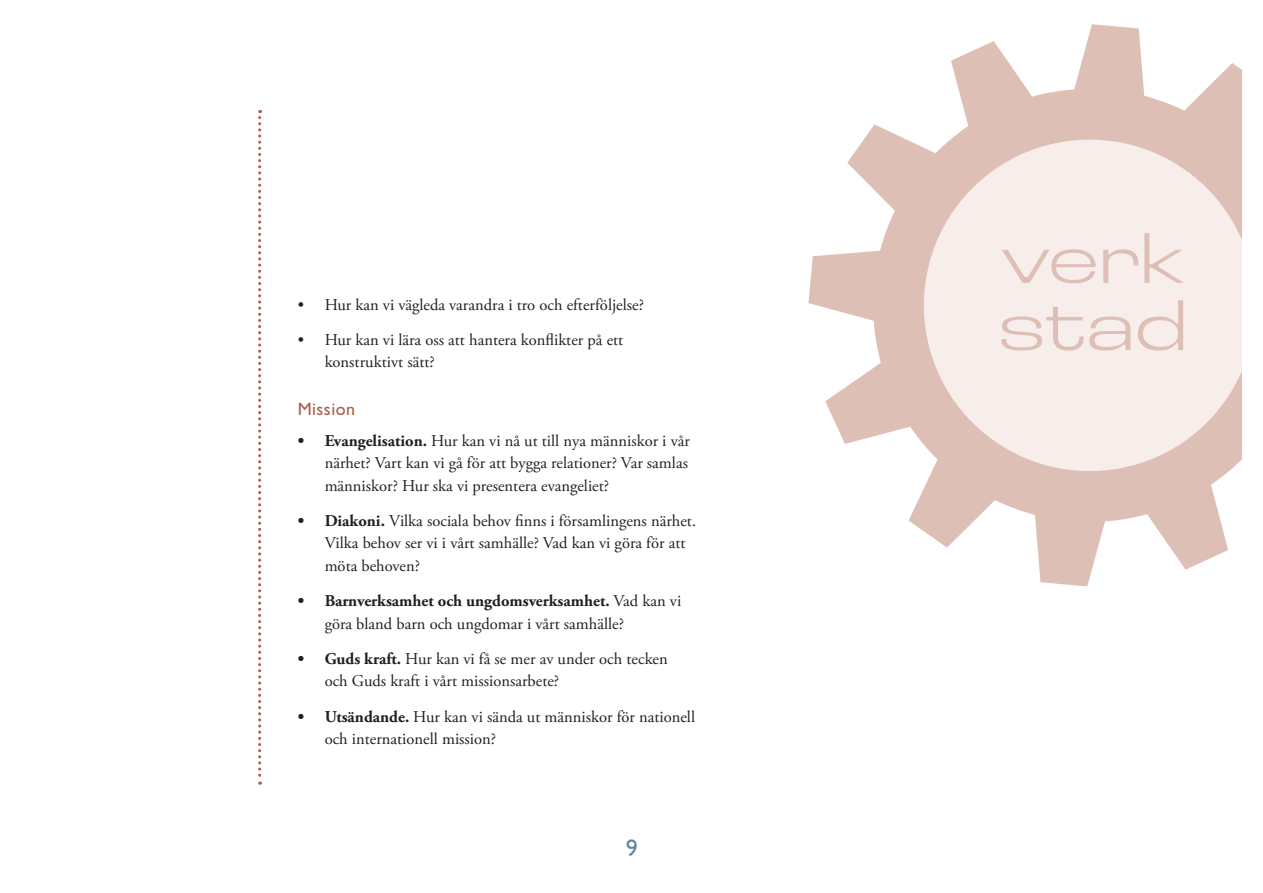
<style>
.page{position:relative;width:1263px;height:893px;background:#fff}
.page>*{position:absolute;margin:0;border:0;box-sizing:border-box;transform-origin:0 0}
.t1{font:24px "Gill Sans Std";color:#61899e}
.t2{font:18px "Gill Sans Std";letter-spacing:.025em;color:#ad5e49}
.t3{font:16.5px/22.5px "Adobe Garamond Pro";color:#231f20}
.s1{font-weight:700}
</style>
<div class="page">
<svg style="left:258px;top:110px;width:3px;height:675px"></svg>
<svg style="left:808px;top:24px;width:434px;height:562px"></svg>
<p class="t3" style="left:298px;top:294px;width:348px">• Hur kan vi vägleda varandra i tro och efterföljelse?</p>
<p class="t3" style="left:325px;top:329px;width:300px;text-indent:-27px">• Hur kan vi lära oss att hantera konflikter på ett konstruktivt sätt?</p>
<p class="t2" style="left:298px;top:398px;width:59px">Mission</p>
<p class="t3" style="left:325px;top:430px;width:367px;text-align:justify;text-indent:-27px"><span class="s1">• Evangelisation.</span> Hur kan vi nå ut till nya människor i vår närhet? Vart kan vi gå för att bygga relationer? Var samlas människor? Hur ska vi presentera evangeliet?</p>
<p class="t3" style="left:325px;top:510px;width:373px;text-indent:-27px"><span class="s1">• Diakoni.</span> Vilka sociala behov finns i församlingens närhet.<br>Vilka behov ser vi i vårt samhälle? Vad kan vi göra för att möta behoven?</p>
<p class="t3" style="left:325px;top:590px;width:358px;text-indent:-27px"><span class="s1">• Barnverksamhet och ungdomsverksamhet.</span> Vad kan vi göra bland barn och ungdomar i vårt samhälle?</p>
<p class="t3" style="left:325px;top:648px;width:345px;text-indent:-27px"><span class="s1">• Guds kraft.</span> Hur kan vi få se mer av under och tecken och Guds kraft i vårt missionsarbete?</p>
<p class="t3" style="left:325px;top:706px;width:372px;text-indent:-27px"><span class="s1">• Utsändande.</span> Hur kan vi sända ut människor för nationell och internationell mission?</p>
<h1 class="t1" style="left:626px;top:834px;width:13px">9</h1>
</div>
